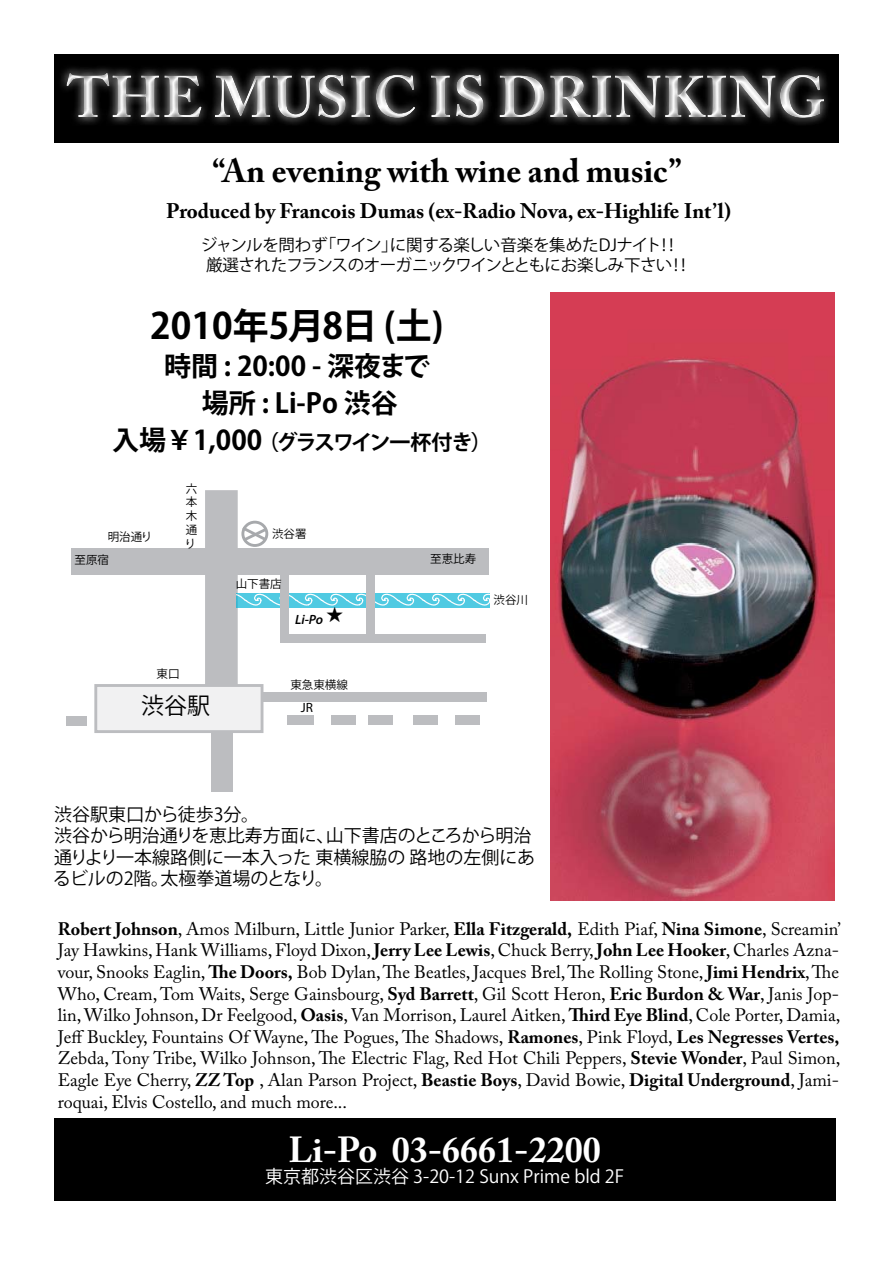
<style>
.page{position:relative;width:893px;height:1263px;background:#fff}
.page>*{position:absolute;margin:0;border:0;box-sizing:border-box;transform-origin:0 0}
.t1{font:700 58.5px "Adobe Caslon Pro";color:#fff}
.t2{font:700 36px "Adobe Caslon Pro";color:#fff}
.t3{font:700 36px "Koz Go Pro";color:#000}
.t4{font:700 33px "Adobe Caslon Pro";color:#000}
.t5{font:700 27px/36.9px "Koz Go Pro";color:#000;text-align:center}
.t6{font:22.95px "Koz Go Pro";color:#000}
.t7{font:700 21px "Adobe Caslon Pro";color:#000}
.t8{font:700 21px "Koz Go Pro";letter-spacing:-.09em;color:#000}
.t9{font:18px/21.6px "Adobe Caslon Pro";color:#000;text-align:justify}
.t10{font:18px/21.6px "Koz Go Pro";color:#000}
.t11{font:18px "Koz Go Pro";color:#fff}
.t12{font:17.25px "Koz Go Pro";color:#000}
.t13{font:16.5px/19.8px "Koz Go Pro";letter-spacing:-.04em;color:#000;text-align:center}
.t14{font:italic 600 13.35px "Myriad Pro";color:#000}
.t15{font:13.35px "Myriad Pro";color:#000}
.t16{font:11.55px/13.8px "Koz Go Pro";color:#000;text-align:justify}
.s1{font-size:27px}
.s2{font-weight:700}
</style>
<div class="page">
<img style="left:551px;top:292px;width:283px;height:608px">
<div style="left:54px;top:54px;width:785px;height:89px;background:#000"></div>
<div style="left:60px;top:64px;width:771px;height:62px;background:#000;opacity:.5"></div>
<div style="left:54px;top:1118px;width:781px;height:83px;background:#000"></div>
<div style="left:72px;top:548px;width:417px;height:27px;background:#bcbdc0"></div>
<div style="left:210px;top:495px;width:23px;height:190px;background:#bcbdc0"></div>
<div style="left:205px;top:490px;width:33px;height:200px;border:10px solid #bcbdc0"></div>
<div style="left:96px;top:685px;width:166px;height:47px;background:#f1f1f2"></div>
<div style="left:94px;top:684px;width:169px;height:49px;border:3px solid #bcbdc0"></div>
<div style="left:212px;top:732px;width:21px;height:60px;background:#bcbdc0"></div>
<div style="left:66px;top:716px;width:21px;height:10px;background:#bcbdc0"></div>
<div style="left:331px;top:715px;width:24px;height:10px;background:#bcbdc0"></div>
<div style="left:287px;top:715px;width:27px;height:10px;background:#bcbdc0"></div>
<div style="left:368px;top:715px;width:25px;height:10px;background:#bcbdc0"></div>
<div style="left:413px;top:715px;width:25px;height:10px;background:#bcbdc0"></div>
<div style="left:455px;top:715px;width:25px;height:10px;background:#bcbdc0"></div>
<div style="left:262px;top:692px;width:225px;height:10px;background:#bcbdc0"></div>
<div style="left:280px;top:634px;width:206px;height:8px;background:#bcbdc0"></div>
<svg style="left:237px;top:593px;width:253px;height:14px;background:#6ed2e6"></svg>
<div style="left:241px;top:521px;width:27px;height:26px;border:3px solid #a7a9ac;border-radius:50%"></div>
<svg style="left:241px;top:524px;width:28px;height:20px"></svg>
<div style="left:280px;top:575px;width:8px;height:67px;background:#bcbdc0"></div>
<div style="left:367px;top:570px;width:8px;height:68px;background:#bcbdc0"></div>
<h1 class="t1" style="left:67px;top:63px;width:761px">THE MUSIC IS DRINKING</h1>
<h3 class="t4" style="left:212px;top:152px;width:471px">“An evening with wine and music”</h3>
<p class="t7" style="left:166px;top:199px;width:566px">Produced by Francois Dumas (ex-Radio Nova, ex-Highlife Int’l)</p>
<p class="t13" style="left:201px;top:236px;width:492px">ジャンルを問わず「ワイン」に関する楽しい音楽を集めたDJナイト！！　厳選されたフランスのオーガニックワインとともにお楽しみ下さい！！</p>
<h2 class="t3" style="left:150px;top:303px;width:295px">2010年5月8日 (土)</h2>
<h3 class="t5" style="left:164px;top:349px;width:268px">時間 : 20:00 - 深夜まで場所 : Li-Po 渋谷</h3>
<p class="t8" style="left:112px;top:429px;width:381px"><span class="s1">入場￥1,000</span> （グラスワイン一杯付き）</p>
<p class="t16" style="left:185px;top:482px;width:14px">六本木通り</p>
<p class="t16" style="left:108px;top:530px;width:46px">明治通り</p>
<p class="t16" style="left:272px;top:527px;width:36px">渋谷署</p>
<p class="t16" style="left:75px;top:554px;width:36px">至原宿</p>
<p class="t16" style="left:430px;top:553px;width:47px">至恵比寿</p>
<p class="t16" style="left:157px;top:667px;width:25px">東口</p>
<p class="t6" style="left:141px;top:690px;width:71px">渋谷駅</p>
<p class="t16" style="left:236px;top:577px;width:48px">山下書店</p>
<p class="t12" style="left:326px;top:604px;width:19px">★</p>
<p class="t14" style="left:295px;top:611px;width:30px">Li-Po</p>
<p class="t16" style="left:290px;top:678px;width:59px">東急東横線</p>
<p class="t15" style="left:301px;top:699px;width:14px">JR</p>
<p class="t16" style="left:494px;top:593px;width:36px">渋谷川</p>
<p class="t10" style="left:53px;top:803px;width:484px">渋谷駅東口から徒歩3分。<br>渋谷から明治通りを恵比寿方面に、山下書店のところから明治通りより一本線路側に一本入った 東横線脇の 路地の左側にあるビルの2階。太極拳道場のとなり。</p>
<p class="t9" style="left:58px;top:918px;width:784px"><span class="s2">Robert Johnson</span>, Amos Milburn, Little Junior Parker, <span class="s2">Ella Fitzgerald,</span> Edith Piaf, <span class="s2">Nina Simone</span>, Screamin’ Jay Hawkins, Hank Williams, Floyd Dixon,<span class="s2">Jerry Lee Lewis</span>, Chuck Berry,<span class="s2">John Lee Hooker</span>, Charles Azna&shy;vour, Snooks Eaglin, <span class="s2">The Doors,</span> Bob Dylan, The Beatles, Jacques Brel,The Rolling Stone, <span class="s2">Jimi Hendrix</span>,The Who, Cream, Tom Waits, Serge Gainsbourg, <span class="s2">Syd Barrett</span>, Gil Scott Heron, <span class="s2">Eric Burdon &amp; War</span>, Janis Jop&shy;lin,Wilko Johnson, Dr Feelgood, <span class="s2">Oasis</span>, Van Morrison, Laurel Aitken, <span class="s2">Third Eye Blind</span>, Cole Porter, Damia, Jeff Buckley, Fountains Of Wayne, The Pogues, The Shadows, <span class="s2">Ramones</span>, Pink Floyd, <span class="s2">Les Negresses Vertes, </span>Zebda, Tony Tribe, Wilko Johnson, The Electric Flag, Red Hot Chili Peppers, <span class="s2">Stevie Wonder</span>, Paul Simon, Eagle Eye Cherry, <span class="s2">ZZ Top</span> , Alan Parson Project, <span class="s2">Beastie Boys</span>, David Bowie, <span class="s2">Digital Underground</span>, Jami&shy;roquai, Elvis Costello, and much more...</p>
<h2 class="t2" style="left:288px;top:1128px;width:314px">Li-Po 03-6661-2200</h2>
<p class="t11" style="left:265px;top:1165px;width:361px">東京都渋谷区渋谷 3-20-12 Sunx Prime bld 2F</p>
</div>
